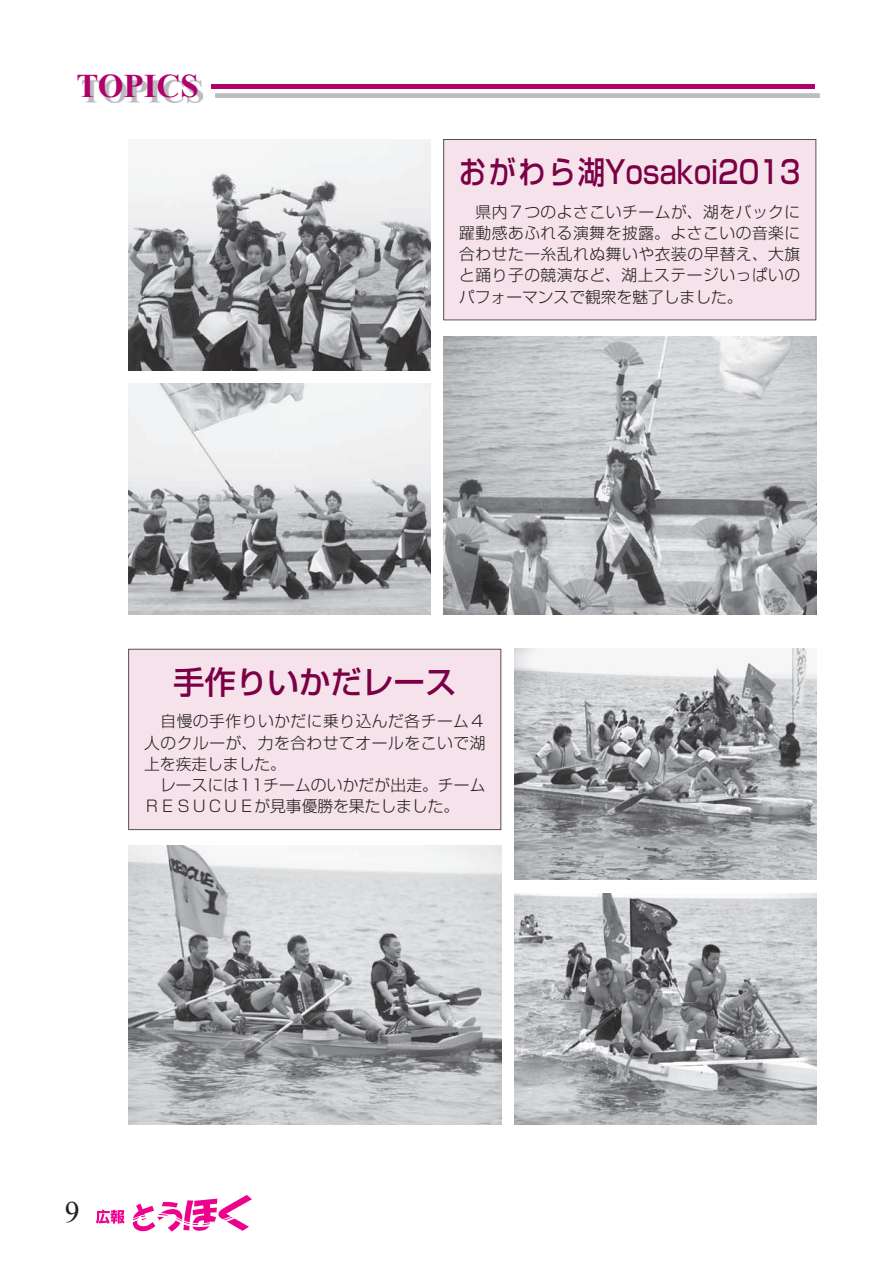
<style>
.page{position:relative;width:893px;height:1263px;background:#fff}
.page>*{position:absolute;margin:0;border:0;box-sizing:border-box;transform-origin:0 0}
.t1{font:700 33px "Times New Roman";color:#b0016a}
.t2{font:500 31.5px "Shin Go Pro";color:#7b0046;scale:.86 1}
.t3{font:500 31.5px "Shin Go Pro";color:#7b0046}
.t4{font:29.7px "Times New Roman";color:#231f20}
.t5{font:300 15.75px/21.3px "Shin Go Pro";letter-spacing:.035em;color:#231f20;text-align:justify}
.t6{font:300 15.75px/21.3px "Shin Go Pro";letter-spacing:.01em;color:#231f20}
</style>
<div class="page">
<svg style="left:96px;top:1195px;width:156px;height:36px"></svg>
<div style="left:443px;top:139px;width:373px;height:181px;background:#f5e2ea"></div>
<div style="left:128px;top:649px;width:373px;height:181px;background:#f5e2ea"></div>
<img style="left:443px;top:336px;width:373px;height:278px">
<img style="left:128px;top:846px;width:373px;height:278px">
<img style="left:514px;top:893px;width:302px;height:231px">
<img style="left:128px;top:383px;width:302px;height:231px">
<img style="left:514px;top:649px;width:302px;height:231px">
<img style="left:128px;top:139px;width:302px;height:231px">
<img style="left:82px;top:79px;width:120px;height:23px">
<div style="left:212px;top:84px;width:602px;height:5px;background:#b0016a"></div>
<h1 class="t1" style="left:76px;top:63px;width:124px">TOPICS</h1>
<h2 class="t2" style="left:459px;top:146px;width:398px">おがわら湖Yosakoi2013</h2>
<p class="t5" style="left:459px;top:199px;width:343px">　県内７つのよさこいチームが、湖をバックに躍動感あふれる演舞を披露。よさこいの音楽に合わせた一糸乱れぬ舞いや衣装の早替え、大旗と踊り子の競演など、湖上ステージいっぱいのパフォーマンスで観衆を魅了しました。</p>
<h2 class="t3" style="left:173px;top:656px;width:285px">手作りいかだレース</h2>
<p class="t6" style="left:144px;top:709px;width:343px">　自慢の手作りいかだに乗り込んだ各チーム４人のクルーが、力を合わせてオールをこいで湖上を疾走しました。<br>　レースには11チームのいかだが出走。チーム<br>ＲＥＳＵＣＵＥが見事優勝を果たしました。</p>
<h3 class="t4" style="left:65px;top:1192px;width:16px">9</h3>
</div>
